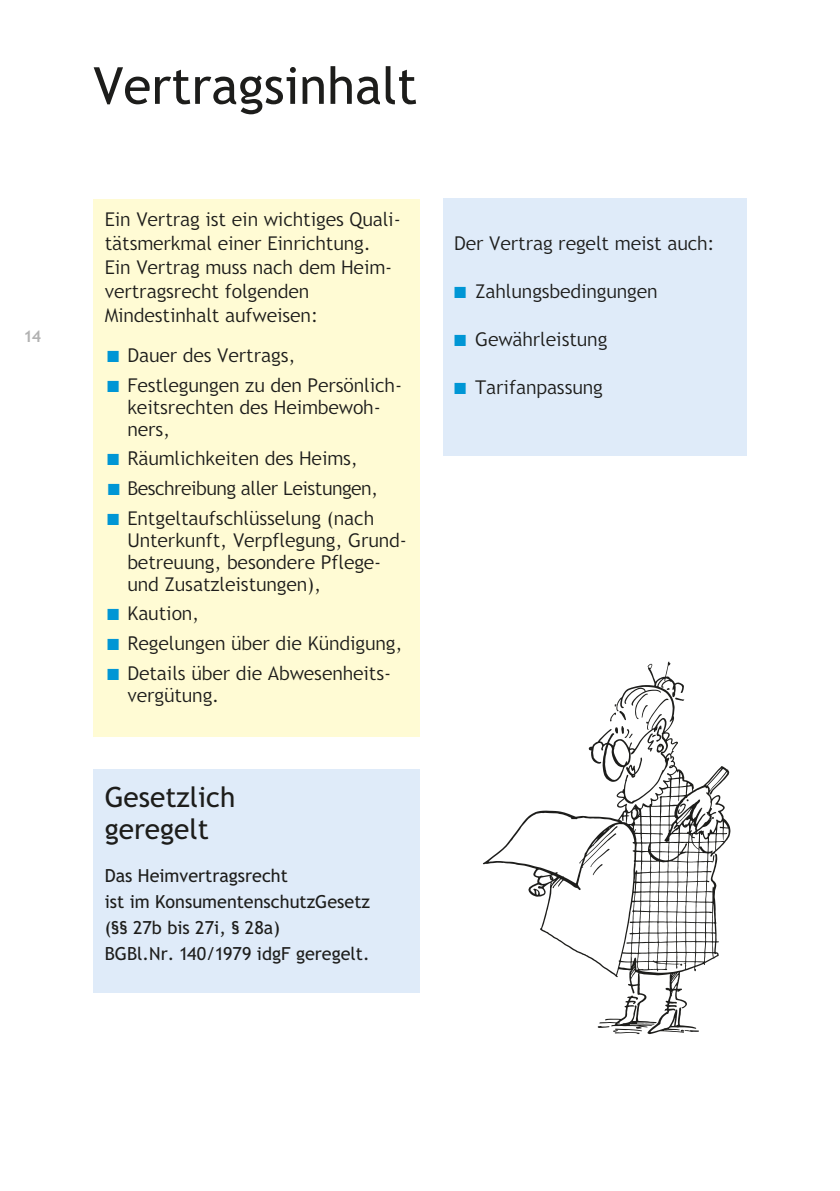
<style>
.page{position:relative;width:840px;height:1191px;background:#fff}
.page>*{position:absolute;margin:0;border:0;box-sizing:border-box;transform-origin:0 0}
.t1{font:51.2px "Trebuchet SBG2";color:#1d1d1b}
.t2{font:28px/32px "Trebuchet SBG2";color:#1d1d1b}
.t3{font:300 19px/22px "Trebuchet SBG2";color:#1d1d1b}
.t4{font:300 19px "Trebuchet SBG2";letter-spacing:-.02em;color:#1d1d1b}
.t5{font:18px/26px "Trebuchet SBG2";color:#1d1d1b}
.t6{font:700 16px "Trebuchet SBG2";color:#b2b2b2}
.s1{color:#0096d5}
</style>
<div class="page">
<svg style="left:483px;top:661px;width:247px;height:373px"></svg>
<svg style="left:597px;top:1025px;width:44px;height:9px"></svg>
<svg style="left:609px;top:687px;width:74px;height:90px"></svg>
<svg style="left:680px;top:1029px;width:18px;height:3px"></svg>
<svg style="left:590px;top:848px;width:19px;height:27px"></svg>
<svg style="left:677px;top:799px;width:11px;height:15px"></svg>
<div style="left:93px;top:769px;width:327px;height:223px;background:#dfebf9"></div>
<div style="left:442px;top:198px;width:304px;height:257px;background:#dfebf9"></div>
<div style="left:93px;top:199px;width:327px;height:537px;background:#fffbd4"></div>
<p class="t6" style="left:25px;top:326px;width:18px">14</p>
<h1 class="t1" style="left:93px;top:56px;width:325px">Vertragsinhalt</h1>
<p class="t3" style="left:105px;top:207px;width:297px;line-height:24px">Ein Vertrag ist ein wichtiges Quali&shy;tätsmerkmal einer Einrichtung.<br>Ein Vertrag muss nach dem Heim&shy;vertragsrecht folgenden<br>Mindestinhalt aufweisen:</p>
<p class="t3" style="left:107px;top:344px;width:189px"><span class="s1">■</span> Dauer des Vertrags,</p>
<p class="t3" style="left:127px;top:374px;width:276px;text-indent:-20px"><span class="s1">■</span> Festlegungen zu den Persönlich&shy;keitsrechten des Heimbewoh&shy;ners,</p>
<p class="t3" style="left:107px;top:447px;width:252px"><span class="s1">■</span> Räumlichkeiten des Heims,</p>
<p class="t4" style="left:108px;top:477px;width:272px"><span class="s1">■</span> Beschreibung aller Leistungen,</p>
<p class="t3" style="left:127px;top:507px;width:281px;text-indent:-20px"><span class="s1">■</span> Entgeltaufschlüsselung (nach<br>Unterkunft, Verpflegung, Grund&shy;betreuung, besondere Pflege&shy;und Zusatzleistungen),</p>
<p class="t3" style="left:107px;top:602px;width:93px"><span class="s1">■</span> Kaution,</p>
<p class="t3" style="left:107px;top:632px;width:296px"><span class="s1">■</span> Regelungen über die Kündigung,</p>
<p class="t3" style="left:127px;top:662px;width:265px;text-indent:-20px"><span class="s1">■</span> Details über die Abwesenheits&shy;vergütung.</p>
<h2 class="t2" style="left:105px;top:781px;width:132px">Gesetzlich geregelt</h2>
<p class="t5" style="left:105px;top:863px;width:267px">Das Heimvertragsrecht<br>ist im KonsumentenschutzGesetz (§§ 27b bis 27i, § 28a)<br>BGBl.Nr. 140/1979 idgF geregelt.</p>
<p class="t3" style="left:454px;top:232px;width:262px">Der Vertrag regelt meist auch:</p>
<p class="t3" style="left:454px;top:280px;width:205px"><span class="s1">■</span> Zahlungsbedingungen</p>
<p class="t3" style="left:454px;top:328px;width:155px"><span class="s1">■</span> Gewährleistung</p>
<p class="t3" style="left:454px;top:376px;width:150px"><span class="s1">■</span> Tarifanpassung</p>
</div>
